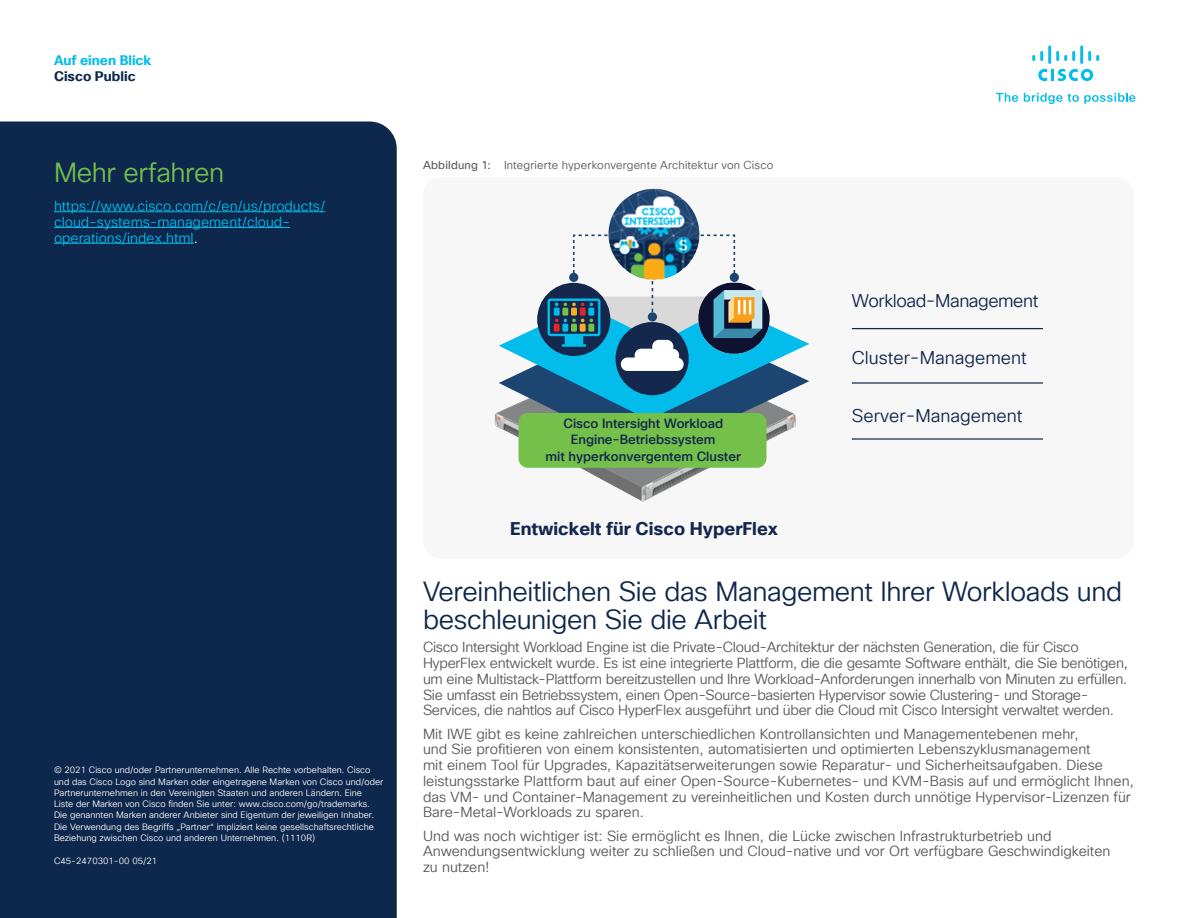
<style>
.page{position:relative;width:1188px;height:918px;background:#fff}
.page>*{position:absolute;margin:0;border:0;box-sizing:border-box;transform-origin:0 0}
.Subhead2_midnight_bl{font:27px/28.5px "Cisco Sans TT Light";letter-spacing:-.015em;color:#0d274d}
.Subhead2_Green{font:27px "Cisco Sans TT Light";letter-spacing:-.015em;color:#74bf4b}
.t1{font:18px "Cisco Sans TT Light";color:#13274c}
.t2{font:700 18px "Cisco Sans TT";color:#13274c}
.t3{font:18px "Cisco Sans TT Light";letter-spacing:-.025em;color:#13274c}
.Body{font:14.25px/15.8px "Cisco Sans TT Light";color:#57585a}
.Body-2{font:14.25px/15.8px "Cisco Sans TT Light";letter-spacing:-.02em;color:#57585a}
.Body_White{font:14.25px/15.8px "Cisco Sans TT Light";color:#00bceb}
.t4{font:700 13.5px "Cisco Sans TT";color:#00bceb}
.t5{font:700 13.5px "Cisco Sans TT";color:#0d274d}
.t6{font:500 13.05px/16.4px "Cisco Sans TT";color:#13284c;text-align:center}
.FigureCaption{font:11.25px "Cisco Sans TT Light";letter-spacing:.015em;color:#57585a}
.Footer_white{font:9px/11.2px "Cisco Sans TT Light";color:#fff}
.s1{color:#fff}
.s2{font-family:"Cisco Sans TT"}
</style>
<div class="page">
<svg style="left:996px;top:93px;width:22px;height:9px"></svg>
<svg style="left:1024px;top:93px;width:111px;height:11px"></svg>
<svg style="left:1038px;top:69px;width:55px;height:12px"></svg>
<svg style="left:1032px;top:51px;width:11px;height:10px"></svg>
<hr style="left:1048px;top:45px;width:3px;height:19px;background:#00bdeb">
<svg style="left:1056px;top:51px;width:19px;height:10px"></svg>
<hr style="left:1080px;top:45px;width:3px;height:19px;background:#00bdeb">
<svg style="left:1088px;top:51px;width:11px;height:10px"></svg>
<div style="left:0;top:122px;width:397px;height:796px;background:#0d274d"></div>
<hr style="left:54px;top:212px;width:271px;height:1px;background:#00bceb">
<hr style="left:54px;top:227px;width:236px;height:1px;background:#00bceb">
<hr style="left:54px;top:243px;width:140px;height:1px;background:#00bceb">
<div style="left:423px;top:177px;width:711px;height:382px;background:#f7f7f8;border-radius:18px"></div>
<hr style="left:852px;top:328px;width:191px;height:1px;background:#13274c">
<hr style="left:852px;top:382px;width:191px;height:2px;background:#13274c">
<hr style="left:852px;top:438px;width:191px;height:2px;background:#13274c">
<img style="left:494px;top:412px;width:273px;height:90px">
<svg style="left:499px;top:420px;width:297px;height:37px"></svg>
<svg style="left:499px;top:234px;width:310px;height:186px"></svg>
<div style="left:648px;top:312px;width:9px;height:9px;background:#1d4572;border-radius:50%"></div>
<img style="left:616px;top:322px;width:73px;height:73px;border-radius:37px">
<img style="left:697px;top:282px;width:73px;height:73px">
<div style="left:519px;top:413px;width:247px;height:55px;background:#74c04a;border-radius:9px"></div>
<img style="left:608px;top:189px;width:91px;height:91px;border-radius:45px">
<p class="t4" style="left:54px;top:51px;width:99px">Auf einen Blick</p>
<p class="t5" style="left:54px;top:67px;width:83px">Cisco Public</p>
<p class="Subhead2_Green" style="left:54px;top:155px;width:172px">Mehr erfahren</p>
<p class="Body_White" style="left:54px;top:199px;width:273px">https://www.cisco.com/c/en/us/products/ cloud-systems-management/cloud&shy;operations/index.html<span class="s1">.</span></p>
<p class="Footer_white" style="left:54px;top:765px;width:331px">© 2021 Cisco und/oder Partnerunternehmen. Alle Rechte vorbehalten. Cisco und das Cisco Logo sind Marken oder eingetragene Marken von Cisco und/oder Partnerunternehmen in den Vereinigten Staaten und anderen Ländern. Eine Liste der Marken von Cisco finden Sie unter: www.cisco.com/go/trademarks.<br>Die genannten Marken anderer Anbieter sind Eigentum der jeweiligen Inhaber.<br>Die Verwendung des Begriffs „Partner“ impliziert keine gesellschaftsrechtliche Beziehung zwischen Cisco und anderen Unternehmen. (1110R)</p>
<p class="Footer_white" style="left:54px;top:856px;width:105px">C45-2470301-00 05/21</p>
<p class="FigureCaption" style="left:423px;top:158px;width:352px"><span class="s2">Abbildung 1:</span> Integrierte hyperkonvergente Architektur von Cisco</p>
<p class="t6" style="left:546px;top:416px;width:197px">Cisco Intersight Workload<br>Engine-Betriebssystem<br>mit hyperkonvergentem Cluster</p>
<p class="t2" style="left:510px;top:517px;width:269px">Entwickelt für Cisco HyperFlex</p>
<p class="t3" style="left:852px;top:289px;width:188px">Workload-Management</p>
<p class="t1" style="left:852px;top:346px;width:177px">Cluster-Management</p>
<p class="t1" style="left:852px;top:404px;width:172px">Server-Management</p>
<p class="Subhead2_midnight_bl" style="left:423px;top:578px;width:701px">Vereinheitlichen Sie das Management Ihrer Workloads und beschleunigen Sie die Arbeit</p>
<p class="Body-2" style="left:423px;top:640px;width:706px">Cisco Intersight Workload Engine ist die Private-Cloud-Architektur der nächsten Generation, die für Cisco HyperFlex entwickelt wurde. Es ist eine integrierte Plattform, die die gesamte Software enthält, die Sie benötigen, um eine Multistack-Plattform bereitzustellen und Ihre Workload-Anforderungen innerhalb von Minuten zu erfüllen.<br>Sie umfasst ein Betriebssystem, einen Open-Source-basierten Hypervisor sowie Clustering- und Storage-Services, die nahtlos auf Cisco HyperFlex ausgeführt und über die Cloud mit Cisco Intersight verwaltet werden.</p>
<p class="Body" style="left:423px;top:726px;width:712px">Mit IWE gibt es keine zahlreichen unterschiedlichen Kontrollansichten und Managementebenen mehr,<br>und Sie profitieren von einem konsistenten, automatisierten und optimierten Lebenszyklusmanagement<br>mit einem Tool für Upgrades, Kapazitätserweiterungen sowie Reparatur- und Sicherheitsaufgaben. Diese leistungsstarke Plattform baut auf einer Open-Source-Kubernetes- und KVM-Basis auf und ermöglicht Ihnen, das VM- und Container-Management zu vereinheitlichen und Kosten durch unnötige Hypervisor-Lizenzen für Bare-Metal-Workloads zu sparen.</p>
<p class="Body" style="left:423px;top:828px;width:689px">Und was noch wichtiger ist: Sie ermöglicht es Ihnen, die Lücke zwischen Infrastrukturbetrieb und<br>Anwendungsentwicklung weiter zu schließen und Cloud-native und vor Ort verfügbare Geschwindigkeiten zu nutzen!</p>
</div>
